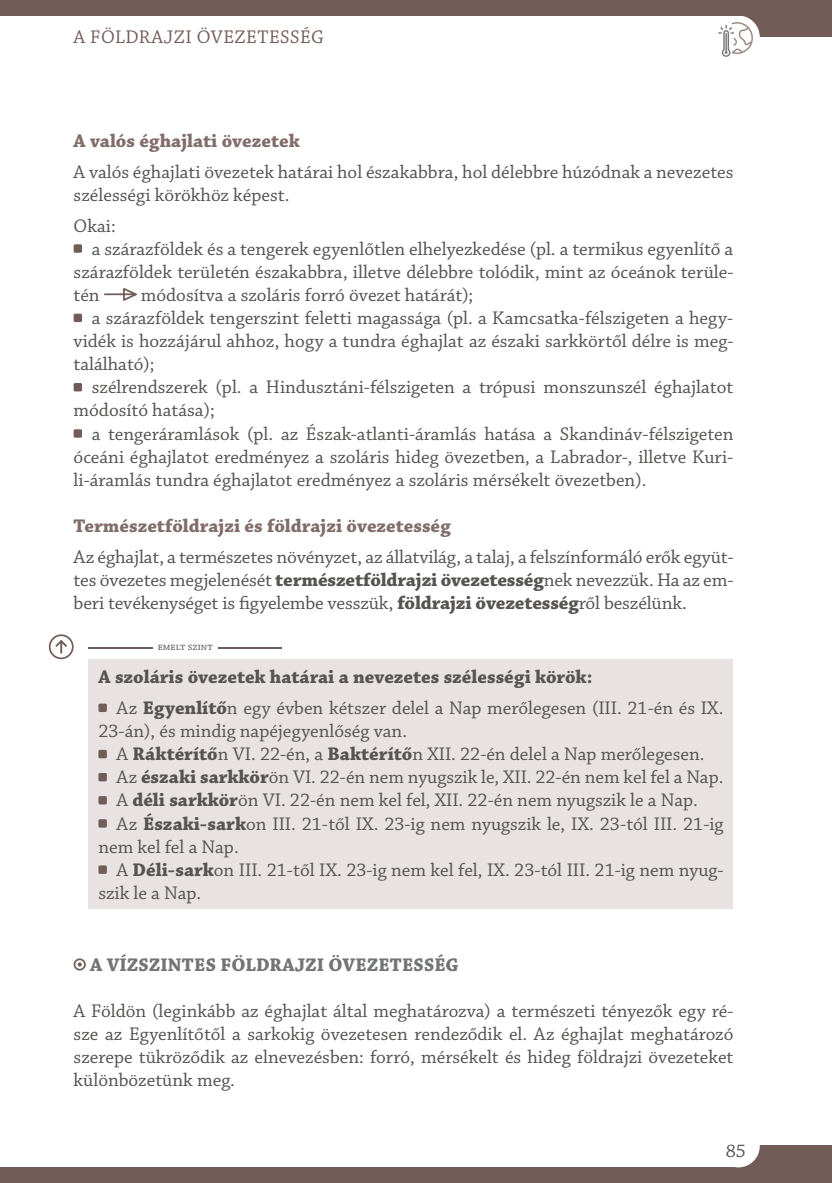
<style>
.page{position:relative;width:832px;height:1183px;background:#fff}
.page>*{position:absolute;margin:0;border:0;box-sizing:border-box;transform-origin:0 0}
.t1{font:19.25px/23.1px "Chaparral Pro";color:#555452;text-align:justify}
.t2{font:700 19.25px/30.6px "Chaparral Pro";color:#555452}
.t3{font:700 19.25px "Chaparral Pro";color:#816d69}
.t4{font:700 19.25px "Chaparral Pro";color:#737474}
.t5{font:19.25px "Chaparral Pro";letter-spacing:.025em;color:#715c58}
.t6{font:10.5px "Chaparral Pro";color:#555452}
.s1{font-weight:700}
.s2{font-weight:400}
</style>
<div class="page">
<div style="left:0;top:0;width:832px;height:16px;background:#715c58"></div>
<div style="left:0;top:1166px;width:832px;height:16px;background:#715c58"></div>
<div style="left:738px;top:1145px;width:94px;height:37px;background:#715c58"></div>
<div style="left:717px;top:1124px;width:43px;height:42px;background:#fff;border-radius:50%"></div>
<svg style="left:718px;top:16px;width:114px;height:41px"></svg>
<div style="left:74px;top:244px;width:8px;height:9px;background:#715c58;border-radius:2px"></div>
<svg style="left:104px;top:288px;width:33px;height:13px"></svg>
<div style="left:74px;top:313px;width:8px;height:9px;background:#715c58;border-radius:2px"></div>
<div style="left:74px;top:383px;width:8px;height:8px;background:#715c58;border-radius:2px"></div>
<div style="left:74px;top:429px;width:8px;height:8px;background:#715c58;border-radius:2px"></div>
<svg style="left:74px;top:958px;width:12px;height:12px"></svg>
<div style="left:89px;top:659px;width:644px;height:249px;background:#e8e3e2"></div>
<div style="left:98px;top:703px;width:9px;height:8px;background:#715c58;border-radius:2px"></div>
<div style="left:98px;top:749px;width:9px;height:9px;background:#715c58;border-radius:2px"></div>
<div style="left:98px;top:772px;width:9px;height:9px;background:#715c58;border-radius:2px"></div>
<div style="left:98px;top:795px;width:9px;height:9px;background:#715c58;border-radius:2px"></div>
<div style="left:98px;top:819px;width:9px;height:8px;background:#715c58;border-radius:2px"></div>
<div style="left:98px;top:865px;width:9px;height:8px;background:#715c58;border-radius:2px"></div>
<svg style="left:49px;top:634px;width:25px;height:25px"></svg>
<hr style="left:89px;top:646px;width:193px;height:2px;background:#715c58">
<div style="left:153px;top:642px;width:64px;height:9px;background:#fff"></div>
<p class="t5" style="left:74px;top:30px;width:252px">A FÖLDRAJZI ÖVEZETESSÉG</p>
<p class="t3" style="left:74px;top:133px;width:228px">A valós éghajlati övezetek</p>
<p class="t1" style="left:74px;top:162px;width:661px">A valós éghajlati övezetek határai hol északabbra, hol délebbre húzódnak a nevezetes szélességi körökhöz képest.</p>
<p class="t1" style="left:74px;top:215px;width:44px">Okai:</p>
<p class="t1" style="left:92px;top:238px;width:643px">a szárazföldek és a tengerek egyenlőtlen elhelyezkedése (pl. a termikus egyenlítő a</p>
<p class="t1" style="left:74px;top:261px;width:661px">szárazföldek területén északabbra, illetve délebbre tolódik, mint az óceánok terüle-</p>
<p class="t1" style="left:74px;top:285px;width:28px">tén</p>
<p class="t1" style="left:141px;top:285px;width:334px">módosítva a szoláris forró övezet határát);</p>
<p class="t1" style="left:92px;top:308px;width:643px">a szárazföldek tengerszint feletti magassága (pl. a Kamcsatka-félszigeten a hegy-</p>
<p class="t1" style="left:74px;top:331px;width:661px">vidék is hozzájárul ahhoz, hogy a tundra éghajlat az északi sarkkörtől délre is meg-</p>
<p class="t1" style="left:74px;top:354px;width:82px">található);</p>
<p class="t1" style="left:92px;top:377px;width:643px">szélrendszerek (pl. a Hindusztáni-félszigeten a trópusi monszunszél éghajlatot</p>
<p class="t1" style="left:74px;top:400px;width:143px">módosító hatása);</p>
<p class="t1" style="left:92px;top:423px;width:643px">a tengeráramlások (pl. az Észak-atlanti-áramlás hatása a Skandináv-félszigeten</p>
<p class="t1" style="left:74px;top:446px;width:661px">óceáni éghajlatot eredményez a szoláris hideg övezetben, a Labrador-, illetve Kuri-</p>
<p class="t1" style="left:74px;top:469px;width:574px">li-áramlás tundra éghajlatot eredményez a szoláris mérsékelt övezetben).</p>
<p class="t3" style="left:74px;top:518px;width:379px">Természetföldrajzi és földrajzi övezetesség</p>
<p class="t1" style="left:74px;top:546px;width:661px">Az éghajlat, a természetes növényzet, az állatvilág, a talaj, a felszínformáló erők együt&shy;tes övezetes megjelenését <span class="s1">természetföldrajzi övezetesség</span>nek nevezzük. Ha az em&shy;beri tevékenységet is figyelembe vesszük, <span class="s1">földrajzi övezetesség</span>ről beszélünk.</p>
<p class="t6" style="left:158px;top:642px;width:57px">emelt szint</p>
<p class="t2" style="left:116px;top:663px;width:608px;text-indent:-18px">A szoláris övezetek határai a nevezetes szélességi körök:<br><span class="s2">Az</span> Egyenlítő<span class="s2">n egy évben kétszer delel a Nap merőlegesen (III. 21-én és IX.</span></p>
<p class="t1" style="left:98px;top:720px;width:310px">23-án), és mindig napéjegyenlőség van.</p>
<p class="t1" style="left:116px;top:743px;width:590px">A <span class="s1">Ráktérítő</span>n VI. 22-én, a <span class="s1">Baktérítő</span>n XII. 22-én delel a Nap merőlegesen.</p>
<p class="t1" style="left:116px;top:767px;width:608px">Az <span class="s1">északi sarkkör</span>ön VI. 22-én nem nyugszik le, XII. 22-én nem kel fel a Nap.</p>
<p class="t1" style="left:116px;top:790px;width:583px">A <span class="s1">déli sarkkör</span>ön VI. 22-én nem kel fel, XII. 22-én nem nyugszik le a Nap.</p>
<p class="t1" style="left:116px;top:813px;width:608px">Az <span class="s1">Északi-sark</span>on III. 21-től IX. 23-ig nem nyugszik le, IX. 23-tól III. 21-ig</p>
<p class="t1" style="left:98px;top:836px;width:142px">nem kel fel a Nap.</p>
<p class="t1" style="left:116px;top:859px;width:609px">A <span class="s1">Déli-sark</span>on III. 21-től IX. 23-ig nem kel fel, IX. 23-tól III. 21-ig nem nyug-</p>
<p class="t1" style="left:98px;top:882px;width:104px">szik le a Nap.</p>
<p class="t4" style="left:90px;top:956px;width:370px">A VÍZSZINTES FÖLDRAJZI ÖVEZETESSÉG</p>
<p class="t1" style="left:74px;top:1000px;width:661px">A Földön (leginkább az éghajlat által meghatározva) a természeti tényezők egy ré&shy;sze az Egyenlítőtől a sarkokig övezetesen rendeződik el. Az éghajlat meghatározó szerepe tükröződik az elnevezésben: forró, mérsékelt és hideg földrajzi övezeteket különbözetünk meg.</p>
<p class="t1" style="left:726px;top:1140px;width:22px">85</p>
</div>
